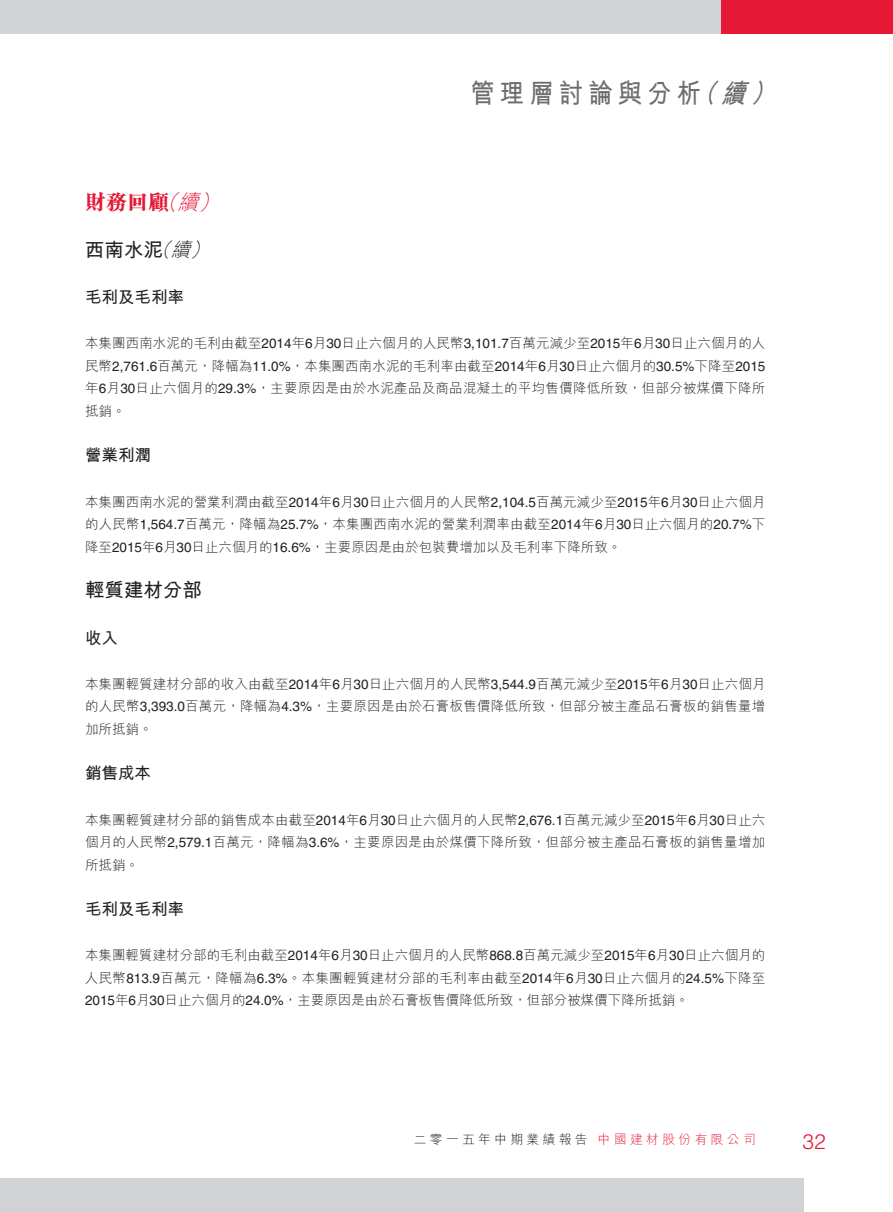
<style>
.page{position:relative;width:893px;height:1212px;background:#fff}
.page>*{position:absolute;margin:0;border:0;box-sizing:border-box;transform-origin:0 0}
.t1{font:700 27px "M Hei HK";letter-spacing:.215em;color:#6c6d70;scale:.9 1}
.t2{font:italic 700 27px "M Hei HK";color:#6c6d70;scale:.9 1}
.t3{font:800 21px "M Sung HK";color:#e51836}
.t4{font:300 21px "Helvetica LT Std";color:#e51836}
.t5{font:italic 300 21px "M Hei HK";color:#e51836}
.t6{font:700 19.5px "M Hei HK";color:#231f20}
.t7{font:italic 300 19.5px "M Hei HK";color:#231f20}
.t8{font:700 16.5px "M Hei HK";color:#231f20}
.t9{font:300 13.5px/22.5px "M Hei HK";letter-spacing:.015em;color:#231f20;text-align:justify}
.t10{font:300 12.75px "M Hei HK";letter-spacing:.265em;color:#231f20}
.t11{font:300 12.75px "M Hei HK";letter-spacing:.265em;color:#e51836}
.s1{font-family:"M Hei HK";font-weight:300;font-style:italic}
.s2{font-weight:300;font-style:italic}
.s3{font-family:"Helvetica LT Std";font-weight:400}
</style>
<div class="page">
<div style="left:0;top:1178px;width:804px;height:34px;background:#d1d2d4"></div>
<div style="left:0;top:0;width:722px;height:34px;background:#d1d2d4"></div>
<div style="left:721px;top:0;width:172px;height:34px;background:#e51836"></div>
<h2 class="t3" style="left:85px;top:192px;width:120px">財務回顧<span class="s1">續</span></h2>
<h2 class="t5" style="left:156px;top:192px;width:28px">（</h2>
<h2 class="t5" style="left:198px;top:192px;width:28px">(</h2>
<h1 class="t1" style="left:470px;top:73px;width:258px">管理層討論與分析</h1>
<h1 class="t2" style="left:691px;top:73px;width:39px">（</h1>
<h1 class="t2" style="left:750px;top:73px;width:39px">(</h1>
<h1 class="t2" style="left:721px;top:73px;width:39px">續</h1>
<h3 class="t6" style="left:85px;top:235px;width:112px">西南水泥<span class="s2">續</span></h3>
<h3 class="t7" style="left:151px;top:240px;width:26px">（</h3>
<p class="t8" style="left:85px;top:285px;width:100px">毛利及毛利率</p>
<p class="t9" style="left:85px;top:332px;width:682px">本集團西南水泥的毛利由截至<span class="s3">2014</span>年月<span class="s3">6 30</span>日止六個月的人民幣<span class="s3">3,101.7</span>百萬元減少至<span class="s3">2015</span>年月<span class="s3">6 30</span>日止六個月的人民幣<span class="s3">2,761.6</span>百萬元，降幅為<span class="s3">11.0%</span>，本集團西南水泥的毛利率由截至<span class="s3">2014</span>年月<span class="s3">6 30</span>日止六個月的<span class="s3">30.5%</span>下降至<span class="s3">2015</span>年月<span class="s3">6 30</span>日止六個月的<span class="s3">29.3%</span>，主要原因是由於水泥產品及商品混凝土的平均售價降低所致，但部分被煤價下降所抵銷。</p>
<p class="t8" style="left:85px;top:443px;width:67px">營業利潤</p>
<p class="t9" style="left:85px;top:490px;width:682px">本集團西南水泥的營業利潤由截至<span class="s3">2014</span>年月<span class="s3">6 30</span>日止六個月的人民幣<span class="s3">2,104.5</span>百萬元減少至<span class="s3">2015</span>年月<span class="s3">6 30</span>日止六個月的人民幣<span class="s3">1,564.7</span>百萬元，降幅為<span class="s3">25.7%</span>，本集團西南水泥的營業利潤率由截至<span class="s3">2014</span>年月<span class="s3">6 30</span>日止六個月的<span class="s3">20.7%</span>下降至<span class="s3">2015</span>年月<span class="s3">6 30</span>日止六個月的<span class="s3">16.6%</span>，主要原因是由於包裝費增加以及毛利率下降所致。</p>
<h3 class="t6" style="left:85px;top:576px;width:118px">輕質建材分部</h3>
<p class="t8" style="left:85px;top:625px;width:34px">收入</p>
<p class="t9" style="left:85px;top:672px;width:682px">本集團輕質建材分部的收入由截至<span class="s3">2014</span>年月<span class="s3">6 30</span>日止六個月的人民幣<span class="s3">3,544.9</span>百萬元減少至<span class="s3">2015</span>年月<span class="s3">6 30</span>日止六個月的人民幣<span class="s3">3,393.0</span>百萬元，降幅為<span class="s3">4.3%</span>，主要原因是由於石膏板售價降低所致，但部分被主產品石膏板的銷售量增加所抵銷。</p>
<p class="t8" style="left:85px;top:761px;width:67px">銷售成本</p>
<p class="t9" style="left:85px;top:808px;width:682px">本集團輕質建材分部的銷售成本由截至<span class="s3">2014</span>年月<span class="s3">6 30</span>日止六個月的人民幣<span class="s3">2,676.1</span>百萬元減少至<span class="s3">2015</span>年月<span class="s3">6 30</span>日止六個月的人民幣<span class="s3">2,579.1</span>百萬元，降幅為<span class="s3">3.6%</span>，主要原因是由於煤價下降所致，但部分被主產品石膏板的銷售量增加所抵銷。</p>
<p class="t8" style="left:85px;top:897px;width:100px">毛利及毛利率</p>
<p class="t9" style="left:85px;top:944px;width:682px">本集團輕質建材分部的毛利由截至<span class="s3">2014</span>年月<span class="s3">6 30</span>日止六個月的人民幣<span class="s3">868.8</span>百萬元減少至<span class="s3">2015</span>年月<span class="s3">6 30</span>日止六個月的人民幣<span class="s3">813.9</span>百萬元，降幅為<span class="s3">6.3%</span>。本集團輕質建材分部的毛利率由截至<span class="s3">2014</span>年月<span class="s3">6 30</span>日止六個月的<span class="s3">24.5%</span>下降至<span class="s3">2015</span>年月<span class="s3">6 30</span>日止六個月的<span class="s3">24.0%</span>，主要原因是由於石膏板售價降低所致，但部分被煤價下降所抵銷。</p>
<h3 class="t7" style="left:190px;top:240px;width:26px">(</h3>
<p class="t10" style="left:414px;top:1133px;width:175px">二零一五年中期業績報告</p>
<p class="t11" style="left:598px;top:1133px;width:159px">中國建材股份有限公司</p>
<h2 class="t4" style="left:802px;top:1129px;width:25px">32</h2>
</div>
